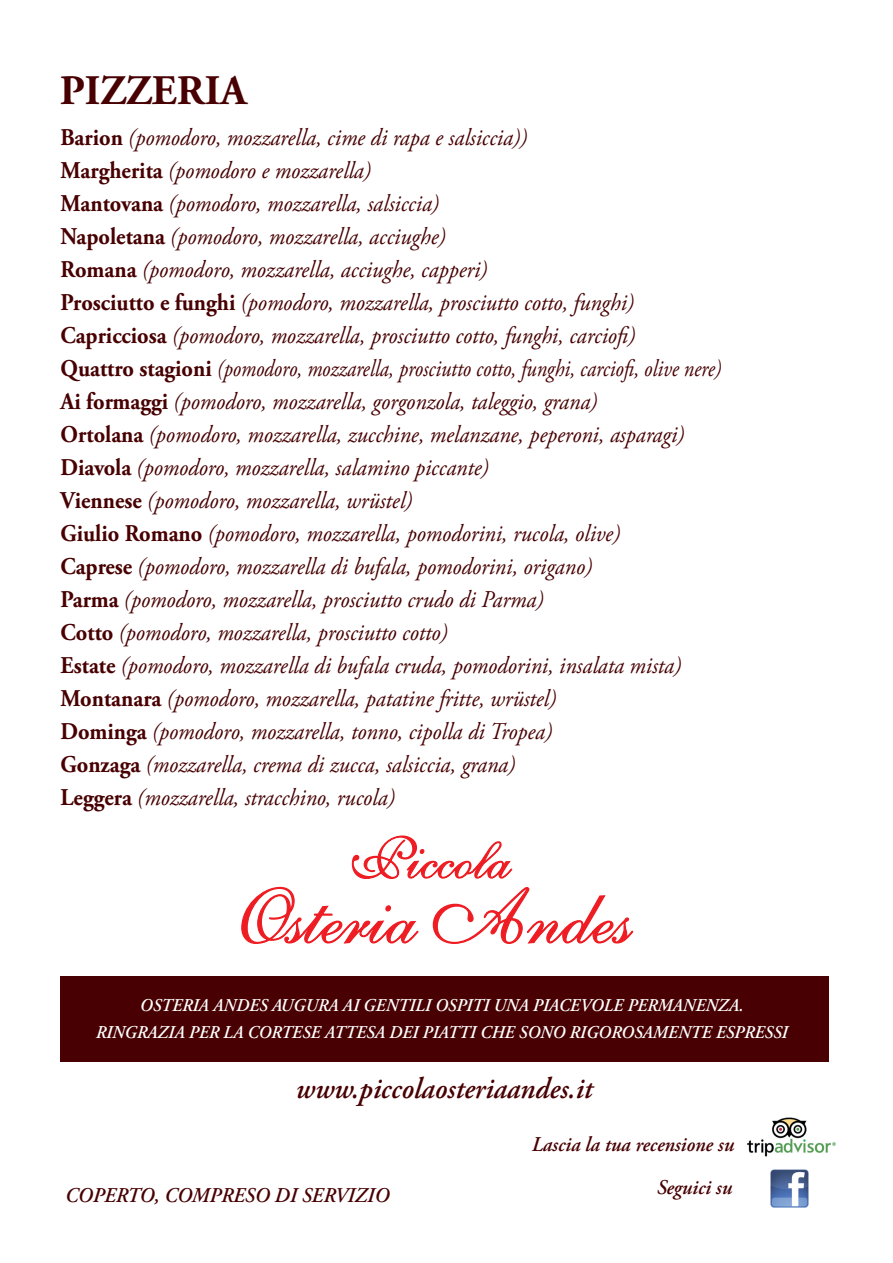
<style>
.page{position:relative;width:893px;height:1263px;background:#fff}
.page>*{position:absolute;margin:0;border:0;box-sizing:border-box;transform-origin:0 0}
.t1{font:700 42px "Adobe Garamond Pro";color:#480002}
.t2{font:italic 600 30px "Adobe Garamond Pro";color:#480002;scale:.95 1}
.t3{font:italic 24px/33px "Adobe Garamond Pro";color:#480002;scale:.93 1}
.t4{font:italic 600 21px/43px "Adobe Garamond Pro";color:#480002;text-align:right;scale:.95 1}
.t5{font:italic 600 18px/27px "Adobe Garamond Pro";color:#fff;text-align:center;scale:.95 1}
.s1{font-weight:700;font-style:normal}
</style>
<div class="page">
<svg style="left:351px;top:835px;width:162px;height:44px"></svg>
<svg style="left:241px;top:886px;width:178px;height:58px"></svg>
<svg style="left:432px;top:887px;width:202px;height:57px"></svg>
<div style="left:61px;top:976px;width:768px;height:85px;background:#480002"></div>
<img style="left:770px;top:1169px;width:39px;height:39px">
<img style="left:747px;top:1117px;width:89px;height:40px">
<h1 class="t1" style="left:60px;top:66px;width:188px">PIZZERIA</h1>
<p class="t3" style="left:61px;top:122px;width:712px"><span class="s1">Barion</span> (pomodoro, mozzarella, cime di rapa e salsiccia))<br><span class="s1">Margherita</span> (pomodoro e mozzarella)<br><span class="s1">Mantovana</span> (pomodoro, mozzarella, salsiccia)<br><span class="s1">Napoletana</span> (pomodoro, mozzarella, acciughe)<br><span class="s1">Romana</span> (pomodoro, mozzarella, acciughe, capperi)<br><span class="s1">Prosciutto e funghi</span> (pomodoro, mozzarella, prosciutto cotto, funghi)<br><span class="s1">Capricciosa</span> (pomodoro, mozzarella, prosciutto cotto, funghi, carciofi)<br><span class="s1">Quattro stagioni</span> (pomodoro, mozzarella, prosciutto cotto, funghi, carciofi, olive nere)<br><span class="s1">Ai formaggi</span> (pomodoro, mozzarella, gorgonzola, taleggio, grana)<br><span class="s1">Ortolana</span> (pomodoro, mozzarella, zucchine, melanzane, peperoni, asparagi)<br><span class="s1">Diavola</span> (pomodoro, mozzarella, salamino piccante)<br><span class="s1">Viennese</span> (pomodoro, mozzarella, wrüstel)<br><span class="s1">Giulio Romano</span> (pomodoro, mozzarella, pomodorini, rucola, olive)<br><span class="s1">Caprese</span> (pomodoro, mozzarella di bufala, pomodorini, origano)<br><span class="s1">Parma</span> (pomodoro, mozzarella, prosciutto crudo di Parma)<br><span class="s1">Cotto</span> (pomodoro, mozzarella, prosciutto cotto)<br><span class="s1">Estate</span> (pomodoro, mozzarella di bufala cruda, pomodorini, insalata mista)<br><span class="s1">Montanara</span> (pomodoro, mozzarella, patatine fritte, wrüstel)<br><span class="s1">Dominga</span> (pomodoro, mozzarella, tonno, cipolla di Tropea)<br><span class="s1">Gonzaga</span> (mozzarella, crema di zucca, salsiccia, grana)<br><span class="s1">Leggera</span> (mozzarella, stracchino, rucola)</p>
<p class="t5" style="left:96px;top:993px;width:730px">OSTERIA ANDES AUGURA AI GENTILI OSPITI UNA PIACEVOLE PERMANENZA.<br>RINGRAZIA PER LA CORTESE ATTESA DEI PIATTI CHE SONO RIGOROSAMENTE ESPRESSI</p>
<p class="t2" style="left:296px;top:1071px;width:314px">www.piccolaosteriaandes.it</p>
<p class="t4" style="left:532px;top:1124px;width:214px">Lascia la tua recensione su<br>Seguici su</p>
<p class="t4" style="left:65px;top:1175px;width:343px">COPERTO, COMPRESO DI SERVIZIO</p>
</div>
